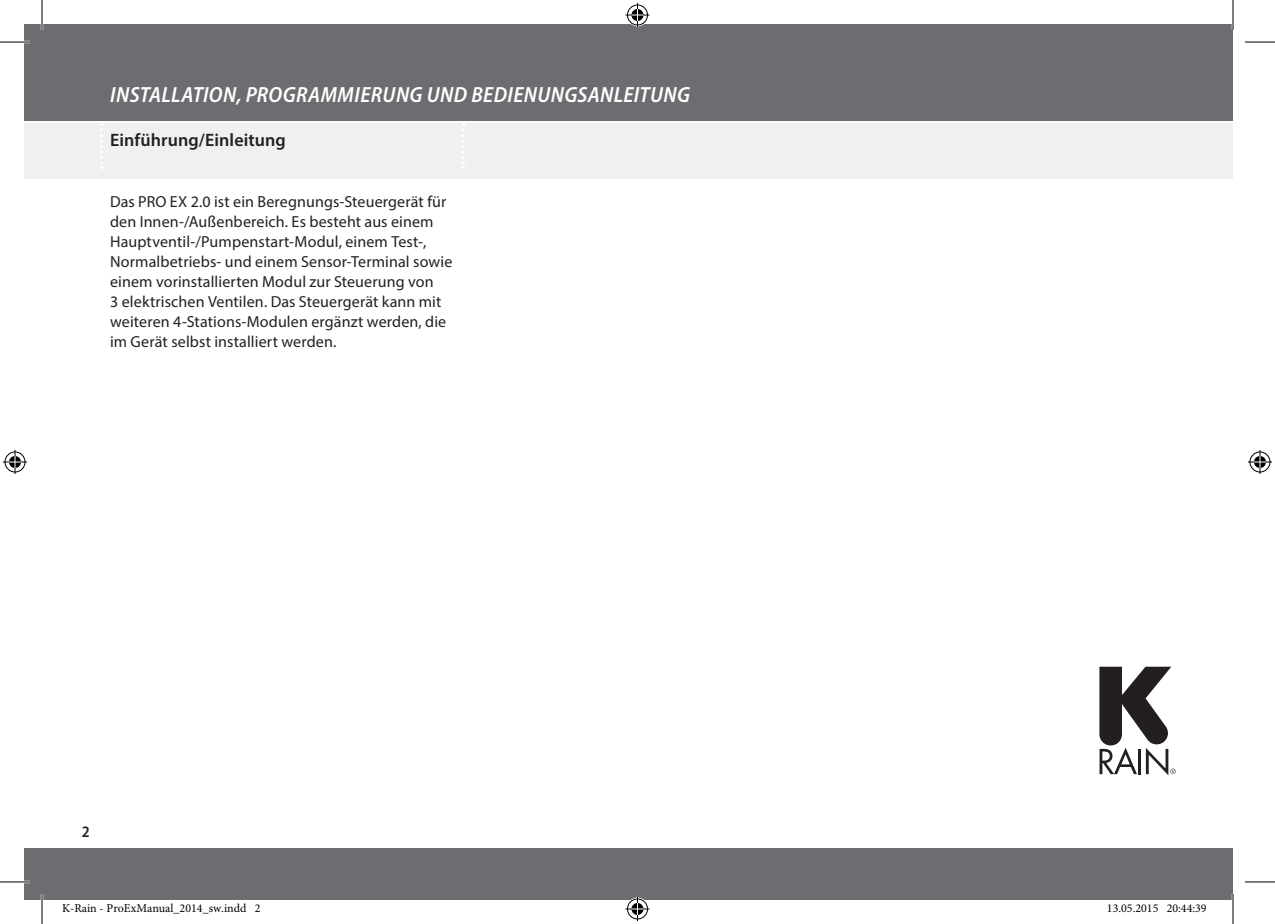
<style>
.page{position:relative;width:1275px;height:924px;background:#fff}
.page>*{position:absolute;margin:0;border:0;box-sizing:border-box;transform-origin:0 0}
.t1{font:italic 600 semi-condensed 22px "Myriad Pro";letter-spacing:.015em;color:#fff}
.t2{font:600 18px "Myriad Pro";letter-spacing:.005em;color:#231f20}
.t3{font:16px/20px "Myriad Pro";letter-spacing:.01em;color:#231f20}
.t4{font:600 semi-condensed 16px "Myriad Pro";color:#231f20}
.t5{font:12px "Minion Pro";color:#000}
</style>
<div class="page">
<div style="left:24px;top:24px;width:1209px;height:96px;background:#6c6d70"></div>
<div style="left:24px;top:848px;width:1209px;height:51px;background:#6c6d70"></div>
<div style="left:24px;top:124px;width:1209px;height:55px;background:#f0f0f1"></div>
<svg style="left:462px;top:124px;width:2px;height:45px"></svg>
<svg style="left:100px;top:124px;width:3px;height:45px"></svg>
<svg style="left:1099px;top:666px;width:76px;height:109px"></svg>
<hr style="left:0;top:41px;width:30px;height:2px;background:#fff">
<hr style="left:0;top:880px;width:30px;height:2px;background:#fff">
<hr style="left:41px;top:0;width:2px;height:30px;background:#fff">
<hr style="left:41px;top:893px;width:2px;height:30px;background:#fff">
<hr style="left:1231px;top:0;width:3px;height:30px;background:#fff">
<hr style="left:1231px;top:893px;width:3px;height:30px;background:#fff">
<hr style="left:0;top:42px;width:30px;height:1px;background:#000">
<hr style="left:1245px;top:42px;width:30px;height:1px;background:#000">
<hr style="left:0;top:881px;width:30px;height:1px;background:#000">
<hr style="left:1245px;top:881px;width:30px;height:1px;background:#000">
<hr style="left:42px;top:0;width:1px;height:30px;background:#000">
<hr style="left:42px;top:893px;width:1px;height:30px;background:#000">
<hr style="left:1232px;top:0;width:1px;height:30px;background:#000">
<hr style="left:1232px;top:893px;width:1px;height:30px;background:#000">
<svg style="left:625px;top:3px;width:24px;height:24px"></svg>
<svg style="left:625px;top:897px;width:24px;height:23px"></svg>
<svg style="left:3px;top:450px;width:24px;height:24px"></svg>
<svg style="left:1248px;top:450px;width:24px;height:24px"></svg>
<svg style="left:62px;top:899px;width:185px;height:1px"></svg>
<h1 class="t1" style="left:110px;top:83px;width:581px">INSTALLATION, PROGRAMMIERUNG UND BEDIENUNGSANLEITUNG</h1>
<p class="t2" style="left:110px;top:129px;width:177px">Einführung/Einleitung</p>
<p class="t3" style="left:110px;top:191px;width:344px">Das PRO EX 2.0 ist ein Beregnungs-Steuergerät für den Innen-/Außenbereich. Es besteht aus einem Hauptventil-/Pumpenstart-Modul, einem Test-, Normalbetriebs- und einem Sensor-Terminal sowie einem vorinstallierten Modul zur Steuerung von<br>3 elektrischen Ventilen. Das Steuergerät kann mit weiteren 4-Stations-Modulen ergänzt werden, die im Gerät selbst installiert werden.</p>
<p class="t4" style="left:82px;top:822px;width:9px">2</p>
<p class="t5" style="left:62px;top:900px;width:200px">K-Rain - ProExManual_2014_sw.indd 2</p>
<p class="t5" style="left:1107px;top:900px;width:101px">13.05.2015 20:44:39</p>
</div>
